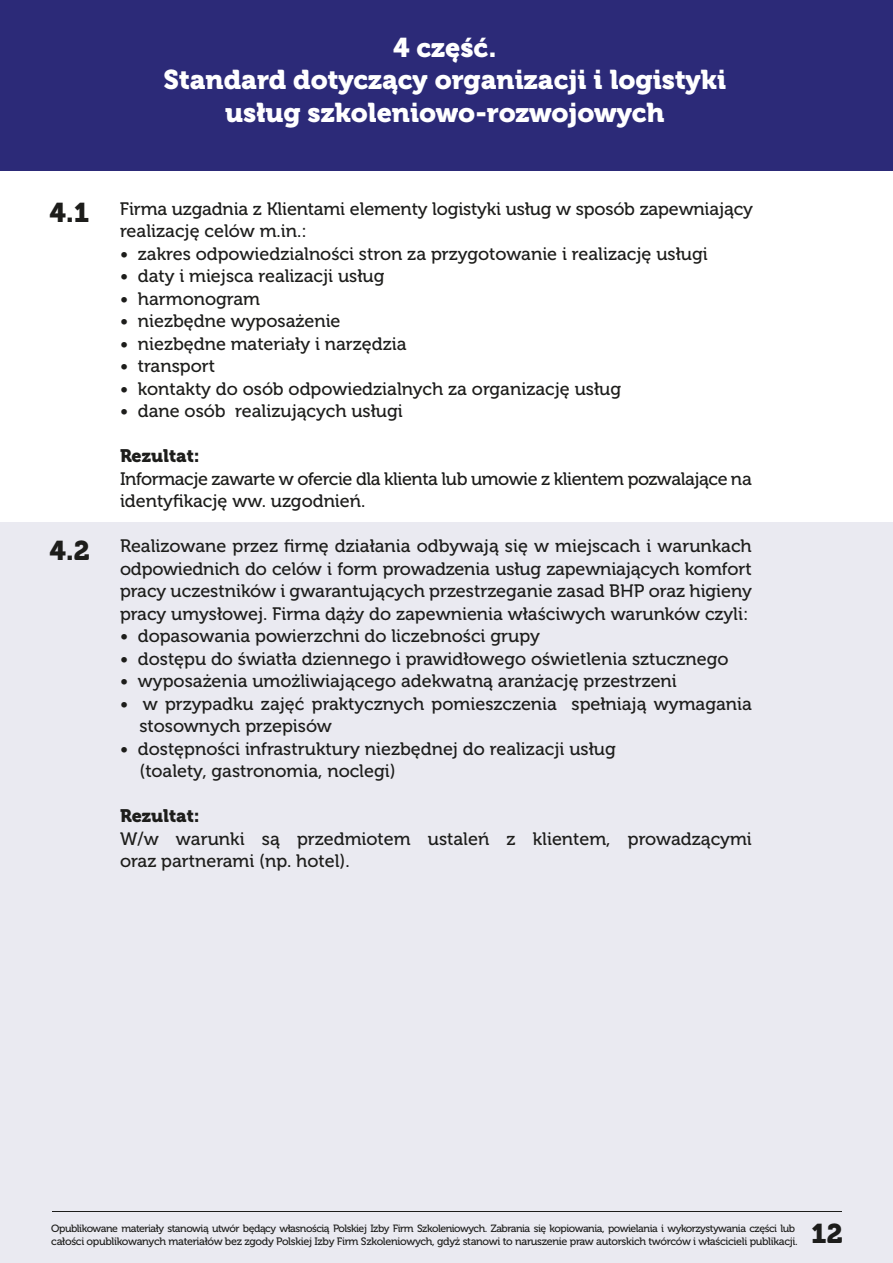
<style>
.page{position:relative;width:893px;height:1263px;background:#fff}
.page>*{position:absolute;margin:0;border:0;box-sizing:border-box;transform-origin:0 0}
.t1{font:27px/32.4px "Museo 900";color:#fff;text-align:center}
.t2{font:27px "Museo 900";color:#1d1d1b}
.t3{font:18px/22.5px "Museo 500";color:#1d1d1b}
.t4{font:18px/22.5px "Museo 500";letter-spacing:-.025em;color:#1d1d1b}
.t5{font:18px "Museo 900";color:#1d1d1b}
.t6{font:10.8px "Museo 500";letter-spacing:-.03em;color:#1d1d1b}
.t7{font:10.5px "Museo 500";letter-spacing:-.045em;color:#1d1d1b}
</style>
<div class="page">
<div style="left:0;top:522px;width:893px;height:741px;background:#eaeaf1"></div>
<div style="left:0;top:0;width:893px;height:170px;background:#2c2a78"></div>
<hr style="left:52px;top:1211px;width:790px;height:1px;background:#1d1d1b">
<h1 class="t2" style="left:49px;top:197px;width:42px">4.1</h1>
<h1 class="t2" style="left:49px;top:535px;width:42px">4.2</h1>
<h1 class="t1" style="left:164px;top:31px;width:564px">4 część.<br>Standard dotyczący organizacji i logistyki usług szkoleniowo-rozwojowych</h1>
<p class="t3" style="left:120px;top:197px;width:634px">Firma uzgadnia z Klientami elementy logistyki usług w sposób zapewniający realizację celów m.in.:</p>
<p class="t3" style="left:120px;top:242px;width:589px">• zakres odpowiedzialności stron za przygotowanie i realizację usługi</p>
<p class="t3" style="left:120px;top:265px;width:266px">• daty i miejsca realizacji usług</p>
<p class="t3" style="left:120px;top:287px;width:142px">• harmonogram</p>
<p class="t3" style="left:120px;top:310px;width:222px">• niezbędne wyposażenie</p>
<p class="t3" style="left:120px;top:332px;width:288px">• niezbędne materiały i narzędzia</p>
<p class="t3" style="left:120px;top:355px;width:97px">• transport</p>
<p class="t3" style="left:120px;top:377px;width:503px">• kontakty do osób odpowiedzialnych za organizację usług</p>
<p class="t3" style="left:120px;top:400px;width:284px">• dane osób realizujących usługi</p>
<p class="t5" style="left:120px;top:446px;width:81px">Rezultat:</p>
<p class="t4" style="left:120px;top:467px;width:633px">Informacje zawarte w ofercie dla klienta lub umowie z klientem pozwalające na identyfikację ww. uzgodnień.</p>
<p class="t3" style="left:120px;top:535px;width:634px;text-align:justify">Realizowane przez firmę działania odbywają się w miejscach i warunkach odpowiednich do celów i form prowadzenia usług zapewniających komfort pracy uczestników i gwarantujących przestrzeganie zasad BHP oraz higieny pracy umysłowej. Firma dąży do zapewnienia właściwych warunków czyli:</p>
<p class="t3" style="left:120px;top:625px;width:421px">• dopasowania powierzchni do liczebności grupy</p>
<p class="t3" style="left:120px;top:647px;width:610px">• dostępu do światła dziennego i prawidłowego oświetlenia sztucznego</p>
<p class="t3" style="left:120px;top:670px;width:558px">• wyposażenia umożliwiającego adekwatną aranżację przestrzeni</p>
<p class="t3" style="left:139px;top:692px;width:614px;text-indent:-19px">• w przypadku zajęć praktycznych pomieszczenia spełniają wymagania stosownych przepisów</p>
<p class="t3" style="left:139px;top:737px;width:478px;text-indent:-19px">• dostępności infrastruktury niezbędnej do realizacji usług (toalety, gastronomia, noclegi)</p>
<p class="t5" style="left:120px;top:806px;width:81px">Rezultat:</p>
<p class="t3" style="left:120px;top:827px;width:633px">W/w warunki są przedmiotem ustaleń z klientem, prowadzącymi oraz partnerami (np. hotel).</p>
<p class="t7" style="left:51px;top:1222px;width:745px">Opublikowane materiały stanowią utwór będący własnością Polskiej Izby Firm Szkoleniowych. Zabrania się kopiowania, powielania i wykorzystywania części lub</p>
<p class="t6" style="left:51px;top:1235px;width:748px">całości opublikowanych materiałów bez zgody Polskiej Izby Firm Szkoleniowych, gdyż stanowi to naruszenie praw autorskich twórców i właścicieli publikacji.</p>
<h1 class="t2" style="left:811px;top:1219px;width:33px">12</h1>
</div>
